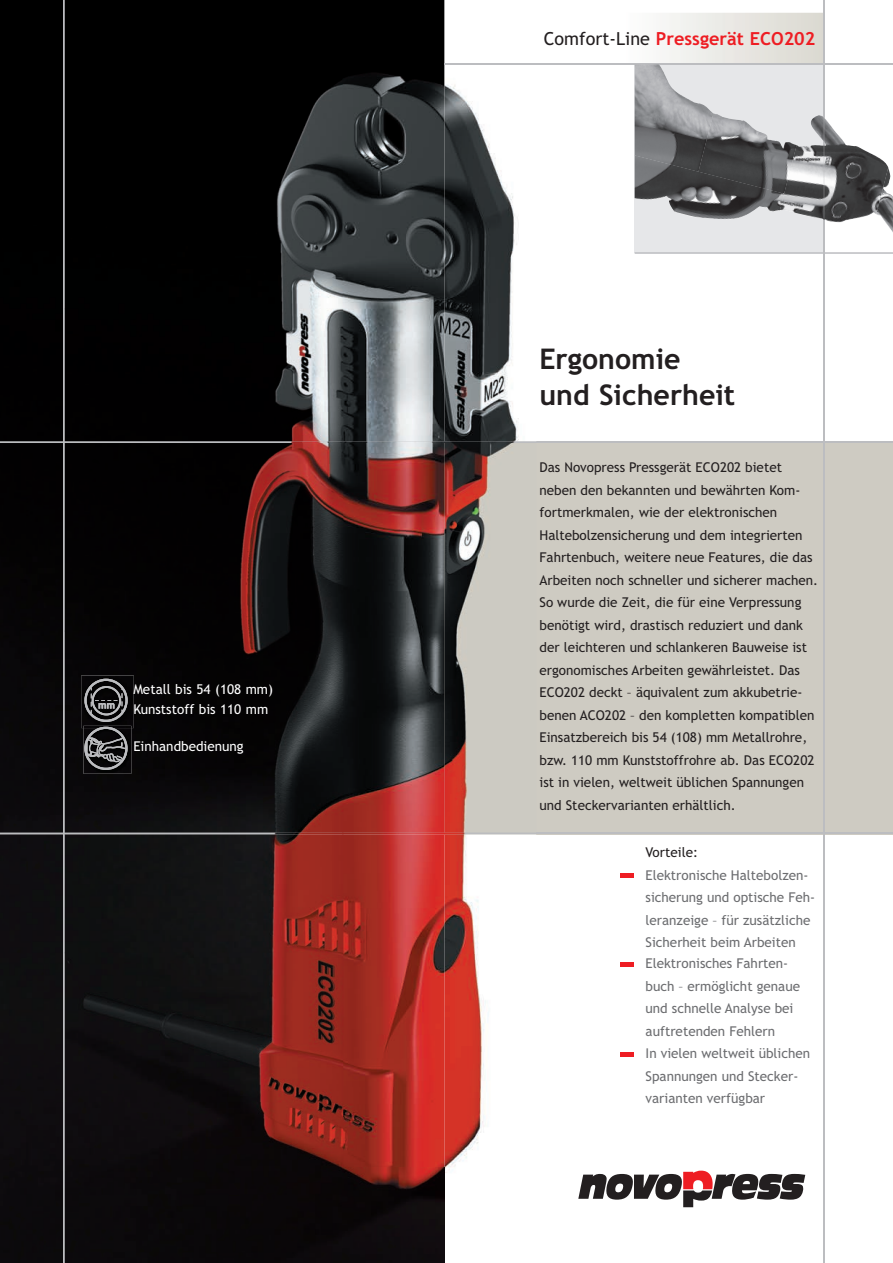
<style>
.page{position:relative;width:893px;height:1263px;background:#fff}
.page>*{position:absolute;margin:0;border:0;box-sizing:border-box;transform-origin:0 0}
.t1{font:700 28.5px/36px "Trebuchet";color:#231f20}
.t2{font:700 18px "Trebuchet";color:#ee1d23}
.t3{font:13.5px/22.5px "Trebuchet";color:#231f20}
.t4{font:13.5px/22.5px "Trebuchet";color:#6c6d70}
.t5{font:13.5px/19.5px "Trebuchet";color:#fff}
.s1{font-weight:400;color:#231f20}
</style>
<div class="page">
<div style="left:444px;top:442px;width:449px;height:392px;background:#cecbc2"></div>
<div style="left:635px;top:64px;width:190px;height:189px;background:#e6e7e9"></div>
<hr style="left:0;top:833px;width:893px;height:1px;background:#bcbdc0">
<svg style="left:578px;top:1170px;width:227px;height:37px"></svg>
<hr style="left:0;top:441px;width:893px;height:2px;background:#bcbdc0">
<hr style="left:444px;top:63px;width:449px;height:2px;background:#bcbdc0">
<hr style="left:823px;top:0;width:2px;height:1263px;background:#bcbdc0">
<hr style="left:635px;top:252px;width:258px;height:2px;background:#bcbdc0">
<img style="left:825px;top:119px;width:63px;height:103px">
<img style="left:876px;top:167px;width:17px;height:65px">
<img style="left:635px;top:65px;width:78px;height:90px">
<img style="left:698px;top:113px;width:82px;height:42px">
<img style="left:780px;top:115px;width:43px;height:104px">
<img style="left:635px;top:155px;width:149px;height:64px">
<svg style="left:653px;top:13px;width:170px;height:52px"></svg>
<img style="left:823px;top:117px;width:2px;height:103px">
<img style="left:0;top:0;width:536px;height:1263px">
<img style="left:444px;top:443px;width:92px;height:390px">
<img style="left:0;top:833px;width:536px;height:1px">
<img style="left:0;top:441px;width:536px;height:2px">
<img style="left:63px;top:0;width:2px;height:1263px">
<img style="left:444px;top:63px;width:92px;height:2px">
<img style="left:81px;top:675px;width:53px;height:53px">
<img style="left:83px;top:726px;width:48px;height:48px">
<svg style="left:84px;top:679px;width:44px;height:48px;background:#3e3e40"></svg>
<img style="left:84px;top:727px;width:44px;height:43px">
<hr style="left:620px;top:873px;width:13px;height:4px;background:#ee1d23">
<hr style="left:620px;top:962px;width:13px;height:4px;background:#ee1d23">
<div style="left:620px;top:1052px;width:13px;height:5px;background:#ee1d23"></div>
<p class="t5" style="left:133px;top:680px;width:141px">Metall bis 54 (108 mm)<br>Kunststoff bis 110 mm</p>
<p class="t5" style="left:133px;top:737px;width:112px">Einhandbedienung</p>
<h2 class="t2" style="left:544px;top:28px;width:273px"><span class="s1">Comfort-Line</span> Pressgerät ECO202</h2>
<h1 class="t1" style="left:539px;top:341px;width:197px">Ergonomie und Sicherheit</h1>
<p class="t3" style="left:539px;top:456px;width:280px">Das Novopress Pressgerät ECO202 bietet neben den bekannten und bewährten Kom&shy;fortmerkmalen, wie der elektronischen Haltebolzensicherung und dem integrierten Fahrtenbuch, weitere neue Features, die das Arbeiten noch schneller und sicherer machen.<br>So wurde die Zeit, die für eine Verpressung benötigt wird, drastisch reduziert und dank der leichteren und schlankeren Bauweise ist ergonomisches Arbeiten gewährleistet. Das ECO202 deckt – äquivalent zum akkubetrie&shy;benen ACO202 – den kompletten kompatiblen Einsatzbereich bis 54 (108) mm Metallrohre, bzw. 110 mm Kunststoffrohre ab. Das ECO202 ist in vielen, weltweit üblichen Spannungen und Steckervarianten erhältlich.</p>
<p class="t3" style="left:646px;top:841px;width:54px">Vorteile:</p>
<p class="t4" style="left:646px;top:864px;width:171px">Elektronische Haltebolzen&shy;sicherung und optische Feh&shy;leranzeige – für zusätzliche<br>Sicherheit beim Arbeiten</p>
<p class="t4" style="left:646px;top:952px;width:166px">Elektronisches Fahrten&shy;buch – ermöglicht genaue und schnelle Analyse bei auftretenden Fehlern<br>In vielen weltweit üblichen<br>Spannungen und Stecker - varianten verfügbar</p>
</div>
